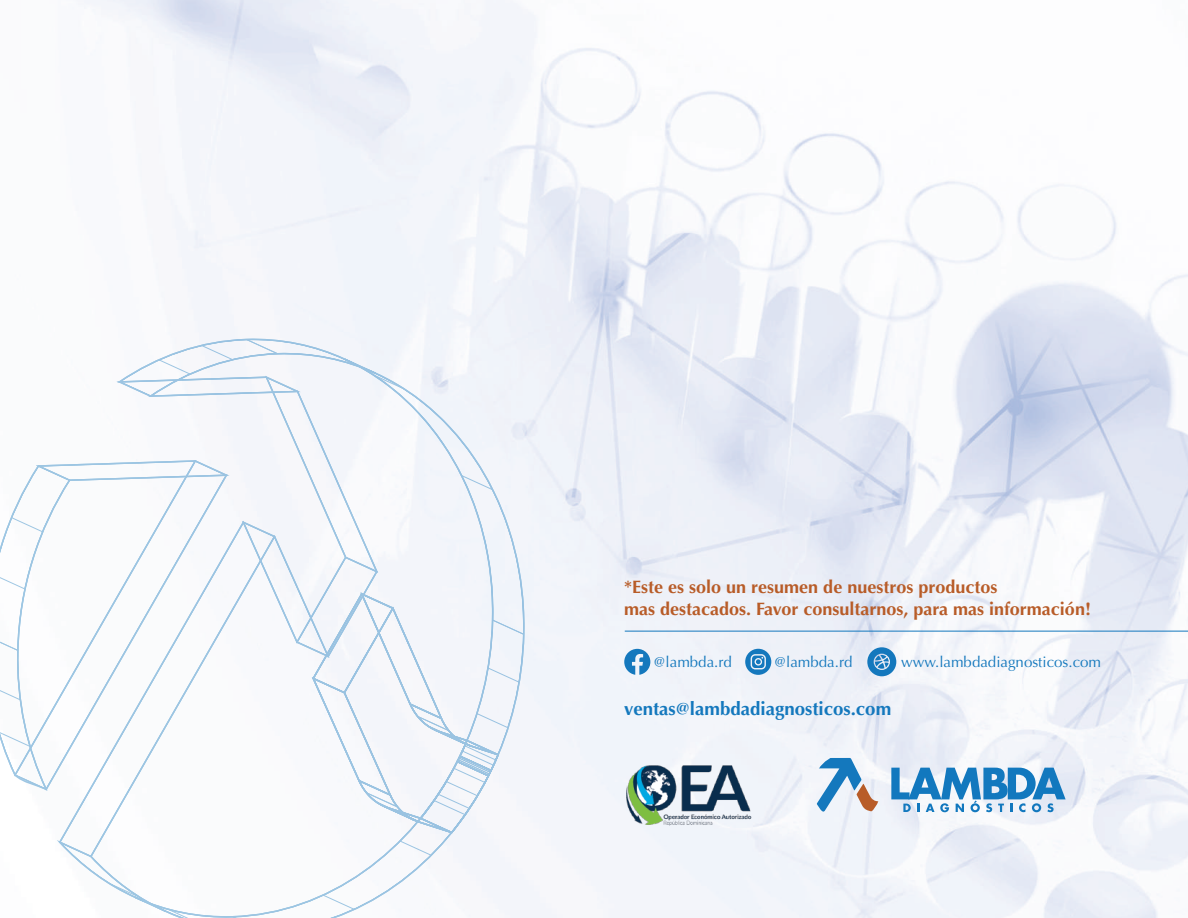
<style>
.page{position:relative;width:1188px;height:918px;background:#fff}
.page>*{position:absolute;margin:0;border:0;box-sizing:border-box;transform-origin:0 0}
.t1{font:700 18.6px "Optima";color:#1478bd}
.t2{font:700 18px/21.6px "Optima";color:#b85c28}
.t3{font:15.15px "Optima";color:#1478bd}
</style>
<div class="page">
<img style="left:84px;top:0;width:1104px;height:918px">
<svg style="left:0;top:339px;width:524px;height:579px"></svg>
<svg style="left:745px;top:649px;width:26px;height:26px"></svg>
<svg style="left:624px;top:649px;width:26px;height:26px"></svg>
<svg style="left:867px;top:647px;width:29px;height:29px"></svg>
<hr style="left:625px;top:631px;width:563px;height:1px;background:#1478bd">
<img style="left:621px;top:765px;width:137px;height:62px">
<svg style="left:813px;top:758px;width:67px;height:54px"></svg>
<svg style="left:891px;top:768px;width:175px;height:44px"></svg>
<p class="t2" style="left:624px;top:577px;width:468px">*Este es solo un resumen de nuestros productos<br>mas destacados. Favor consultarnos, para mas información!</p>
<p class="t3" style="left:654px;top:653px;width:80px">@lambda.rd</p>
<p class="t3" style="left:774px;top:653px;width:80px">@lambda.rd</p>
<p class="t3" style="left:901px;top:654px;width:202px">www.lambdadiagnosticos.com</p>
<p class="t1" style="left:624px;top:698px;width:268px">ventas@lambdadiagnosticos.com</p>
</div>
